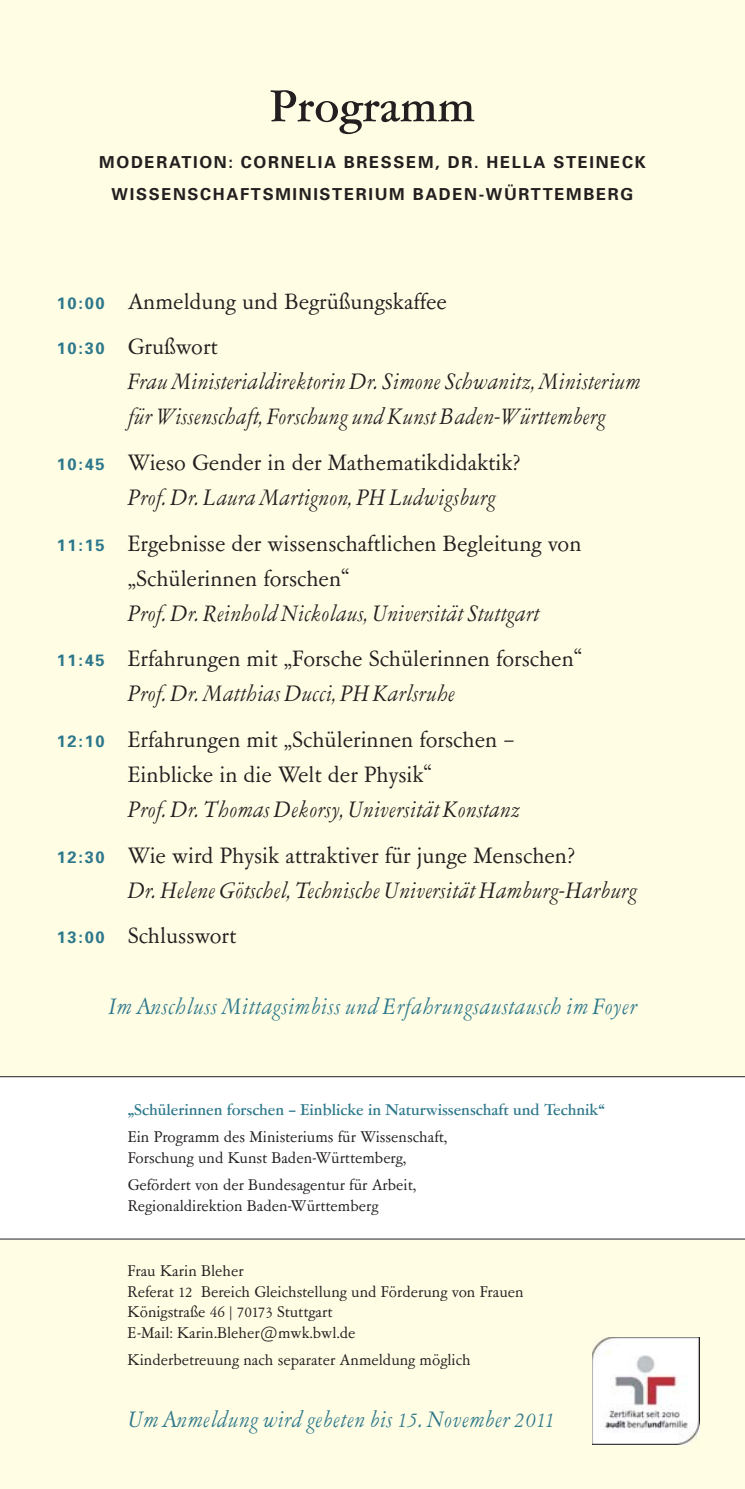
<style>
.page{position:relative;width:745px;height:1489px;background:#fff}
.page>*{position:absolute;margin:0;border:0;box-sizing:border-box;transform-origin:0 0}
.t1{font:500 50px "Garamont Amst SB";color:#231f20}
.t2{font:25px/35px "Garamont Amst SB Rom";color:#231f20}
.t3{font:italic 25px/35px "Garamont Amst SB";letter-spacing:.025em;color:#231f20}
.t4{font:italic 25px "Garamont Amst SB";letter-spacing:.04em;color:#2c778b}
.t5{font:17.5px/20.5px "Garamont Amst SB Rom";color:#231f20}
.t6{font:500 17.5px "Garamont Amst SB";color:#2c778b}
.t7{font:700 16.5px/32.5px "Univers";letter-spacing:.1em;color:#231f20;text-align:center}
.s1{font-family:"Univers";font-weight:700;font-size:16.5px;color:#2c778b}
</style>
<div class="page">
<div style="left:0;top:0;width:744px;height:1488px;background:#fffde4"></div>
<img style="left:592px;top:1337px;width:106px;height:107px">
<div style="left:0;top:1076px;width:744px;height:163px;background:#fff"></div>
<hr style="left:0;top:1076px;width:744px;height:1px;background:#231f20">
<hr style="left:0;top:1238px;width:744px;height:1px;background:#231f20">
<h1 class="t1" style="left:270px;top:87px;width:206px">Programm</h1>
<p class="t7" style="left:99px;top:147px;width:547px">MODERATION: CORNELIA BRESSEM, DR. HELLA STEINECK<br>WISSENSCHAFTSMINISTERIUM BADEN-WÜRTTEMBERG</p>
<p class="t2" style="left:57px;top:280px;width:391px;line-height:45.8px"><span class="s1">10:00</span> Anmeldung und Begrüßungskaffee<br><span class="s1">10:30</span> Grußwort</p>
<p class="t3" style="left:128px;top:367px;width:513px">Frau Ministerialdirektorin Dr. Simone Schwanitz, Ministerium für Wissenschaft, Forschung und Kunst Baden-Württemberg</p>
<p class="t2" style="left:57px;top:447px;width:465px"><span class="s1">10:45</span> Wieso Gender in der Mathematikdidaktik?</p>
<p class="t3" style="left:128px;top:482px;width:368px">Prof. Dr. Laura Martignon, PH Ludwigsburg</p>
<p class="t2" style="left:128px;top:527px;width:455px;text-indent:-71px"><span class="s1">11:15</span> Ergebnisse der wissenschaftlichen Begleitung von „Schülerinnen forschen“</p>
<p class="t3" style="left:128px;top:598px;width:412px">Prof. Dr. Reinhold Nickolaus, Universität Stuttgart</p>
<p class="t2" style="left:57px;top:643px;width:526px"><span class="s1">11:45</span> Erfahrungen mit „Forsche Schülerinnen forschen“</p>
<p class="t3" style="left:128px;top:678px;width:328px">Prof. Dr. Matthias Ducci, PH Karlsruhe</p>
<p class="t2" style="left:57px;top:724px;width:459px;text-align:center"><span class="s1">12:10</span> Erfahrungen mit „Schülerinnen forschen –<br>Einblicke in die Welt der Physik“</p>
<p class="t3" style="left:128px;top:794px;width:393px">Prof. Dr. Thomas Dekorsy, Universität Konstanz</p>
<p class="t2" style="left:57px;top:839px;width:519px"><span class="s1">12:30</span> Wie wird Physik attraktiver für junge Menschen?</p>
<p class="t3" style="left:128px;top:875px;width:509px">Dr. Helene Götschel, Technische Universität Hamburg-Harburg</p>
<p class="t2" style="left:57px;top:920px;width:181px"><span class="s1">13:00</span> Schlusswort</p>
<p class="t4" style="left:109px;top:996px;width:528px">Im Anschluss Mittagsimbiss und Erfahrungsaustausch im Foyer</p>
<p class="t6" style="left:128px;top:1102px;width:478px">„Schülerinnen forschen – Einblicke in Naturwissenschaft und Technik“</p>
<p class="t5" style="left:128px;top:1127px;width:321px">Ein Programm des Ministeriums für Wissenschaft,<br>Forschung und Kunst Baden-Württemberg,</p>
<p class="t5" style="left:128px;top:1175px;width:290px">Gefördert von der Bundesagentur für Arbeit,<br>Regionaldirektion Baden-Württemberg</p>
<p class="t5" style="left:127px;top:1261px;width:397px">Frau Karin Bleher<br>Referat 12 Bereich Gleichstellung und Förderung von Frauen Königstraße 46 | 70173 Stuttgart<br>E-Mail: Karin.Bleher@mwk.bwl.de</p>
<p class="t5" style="left:127px;top:1350px;width:344px">Kinderbetreuung nach separater Anmeldung möglich</p>
<p class="t4" style="left:128px;top:1409px;width:428px">Um Anmeldung wird gebeten bis 15. November 2011</p>
</div>
